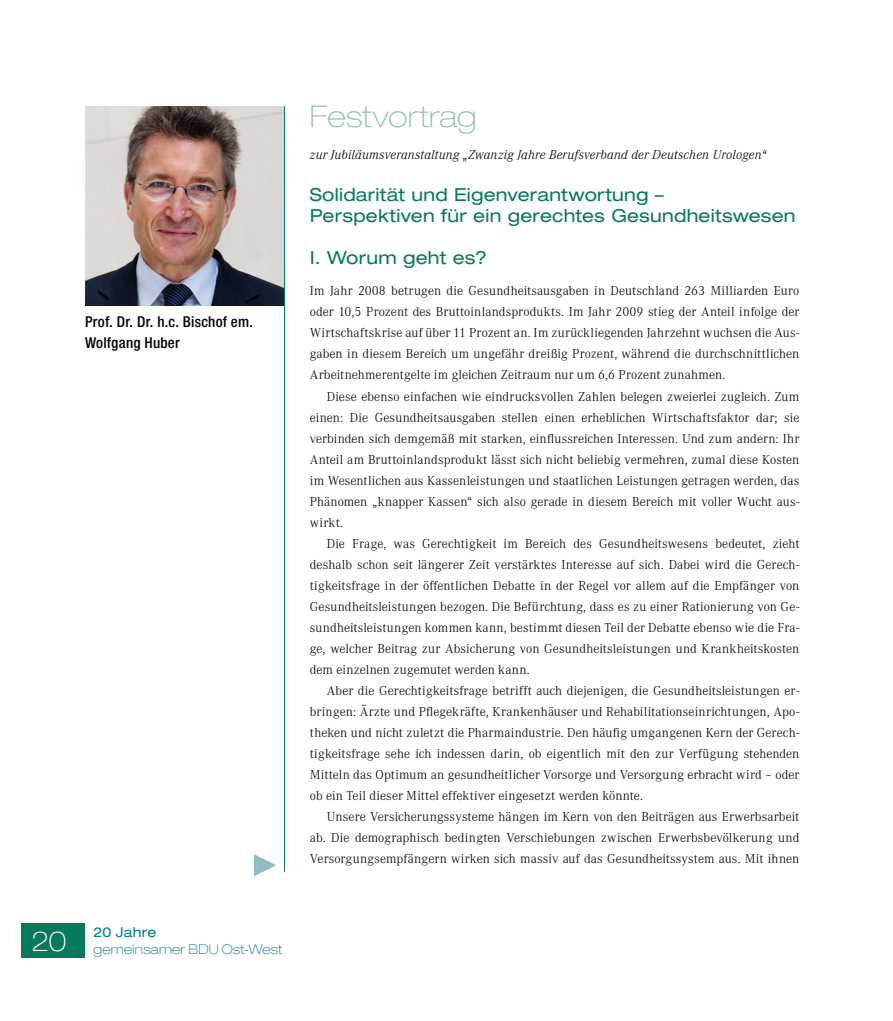
<style>
.page{position:relative;width:893px;height:1021px;background:#fff}
.page>*{position:absolute;margin:0;border:0;box-sizing:border-box;transform-origin:0 0}
.t1{font:100 expanded 30px "Helvetica Neue LT";color:#92bbc0}
.t2{font:expanded 18px/21px "Helvetica Neue LT";letter-spacing:.015em;color:#067a5b}
.t3{font:500 condensed 15px/21px "Helvetica Neue LT";letter-spacing:.015em;color:#000}
.t4{font:300 13.5px/21px "Corporate A";letter-spacing:.005em;color:#000;text-align:justify}
.t5{font:italic 300 13.5px "Corporate A";letter-spacing:.02em;color:#000}
.t6{font:100 expanded 13.5px/16.2px "Helvetica Neue LT";letter-spacing:.015em;color:#007d87}
.s1{font-weight:400}
</style>
<div class="page">
<svg style="left:254px;top:854px;width:22px;height:22px"></svg>
<img style="left:85px;top:106px;width:199px;height:200px">
<hr style="left:284px;top:106px;width:1px;height:766px;background:#067a5b">
<div style="left:21px;top:923px;width:64px;height:34px;background:#067a5b"></div>
<p class="t3" style="left:85px;top:311px;width:169px">Prof. Dr. Dr. h.c. Bischof em.<br>Wolfgang Huber</p>
<p class="t6" style="left:31px;top:924px;width:252px;text-indent:62px"><span class="s1">20 Jahre<br></span><sup>20</sup> gemeinsamer BDU Ost-West</p>
<h1 class="t1" style="left:310px;top:99px;width:168px">Festvortrag</h1>
<p class="t5" style="left:310px;top:147px;width:458px">zur Jubiläumsveranstaltung „Zwanzig Jahre Berufsverband der Deutschen Urologen“</p>
<h2 class="t2" style="left:310px;top:184px;width:487px">Solidarität und Eigenverantwortung –<br>Perspektiven für ein gerechtes Gesundheitswesen</h2>
<h2 class="t2" style="left:310px;top:247px;width:179px">I. Worum geht es?</h2>
<p class="t4" style="left:310px;top:281px;width:491px">Im Jahr 2008 betrugen die Gesundheitsausgaben in Deutschland 263 Milliarden Euro oder 10,5 Prozent des Bruttoinlandsprodukts. Im Jahr 2009 stieg der Anteil infolge der Wirtschaftskrise auf über 11 Prozent an. Im zurückliegenden Jahrzehnt wuchsen die Aus&shy;gaben in diesem Bereich um ungefähr dreißig Prozent, während die durchschnittlichen Arbeitnehmerentgelte im gleichen Zeitraum nur um 6,6 Prozent zunahmen.</p>
<p class="t4" style="left:310px;top:386px;width:491px;text-indent:17px">Diese ebenso einfachen wie eindrucksvollen Zahlen belegen zweierlei zugleich. Zum einen: Die Gesundheitsausgaben stellen einen erheblichen Wirtschaftsfaktor dar; sie verbinden sich demgemäß mit starken, einflussreichen Interessen. Und zum andern: Ihr Anteil am Bruttoinlandsprodukt lässt sich nicht beliebig vermehren, zumal diese Kosten im Wesentlichen aus Kassenleistungen und staatlichen Leistungen getragen werden, das Phänomen „knapper Kassen“ sich also gerade in diesem Bereich mit voller Wucht aus&shy;wirkt.</p>
<p class="t4" style="left:310px;top:533px;width:491px;text-indent:17px">Die Frage, was Gerechtigkeit im Bereich des Gesundheitswesens bedeutet, zieht deshalb schon seit längerer Zeit verstärktes Interesse auf sich. Dabei wird die Gerech&shy;tigkeitsfrage in der öffentlichen Debatte in der Regel vor allem auf die Empfänger von Gesundheitsleistungen bezogen. Die Befürchtung, dass es zu einer Rationierung von Ge&shy;sundheitsleistungen kommen kann, bestimmt diesen Teil der Debatte ebenso wie die Fra&shy;ge, welcher Beitrag zur Absicherung von Gesundheitsleistungen und Krankheitskosten dem einzelnen zugemutet werden kann.</p>
<p class="t4" style="left:310px;top:680px;width:491px;text-indent:17px">Aber die Gerechtigkeitsfrage betrifft auch diejenigen, die Gesundheitsleistungen er&shy;bringen: Ärzte und Pflegekräfte, Krankenhäuser und Rehabilitationseinrichtungen, Apo&shy;theken und nicht zuletzt die Pharmaindustrie. Den häufig umgangenen Kern der Gerech&shy;tigkeitsfrage sehe ich indessen darin, ob eigentlich mit den zur Verfügung stehenden Mitteln das Optimum an gesundheitlicher Vorsorge und Versorgung erbracht wird – oder ob ein Teil dieser Mittel effektiver eingesetzt werden könnte.</p>
<p class="t4" style="left:310px;top:806px;width:491px;text-indent:17px">Unsere Versicherungssysteme hängen im Kern von den Beiträgen aus Erwerbsarbeit ab. Die demographisch bedingten Verschiebungen zwischen Erwerbsbevölkerung und Versorgungsempfängern wirken sich massiv auf das Gesundheitssystem aus. Mit ihnen</p>
</div>
